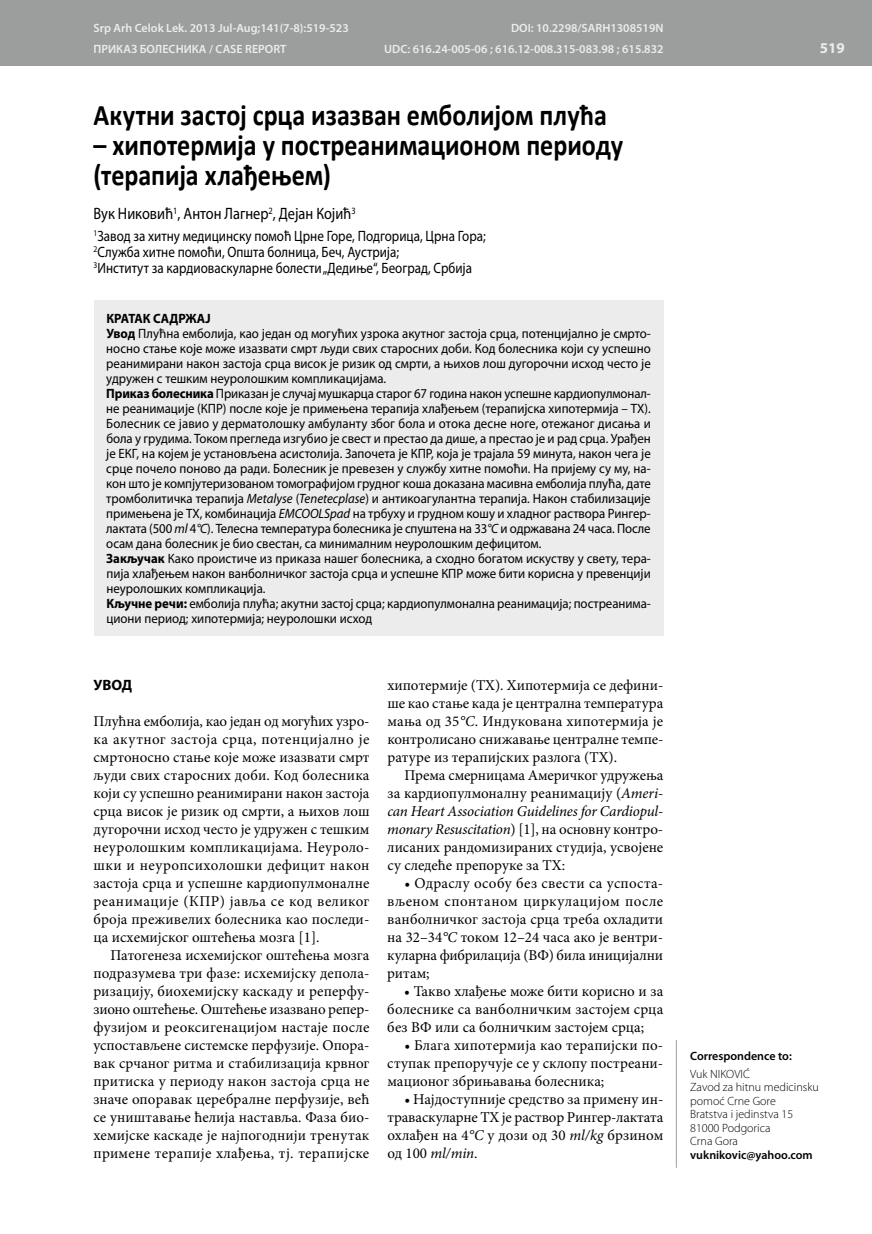
<style>
.page{position:relative;width:872px;height:1234px;background:#fff}
.page>*{position:absolute;margin:0;border:0;box-sizing:border-box;transform-origin:0 0}
.t1{font:700 30px/30px "Calibri";color:#000;scale:.87 1}
.t2{font:16.5px "Myriad Pro";color:#000;scale:.87 1}
.t3{font:15px/18px "Minion Pro";color:#000;text-align:justify}
.t4{font:15px/15.8px "Myriad Pro";color:#000;scale:.87 1}
.t5{font:700 15px "Myriad Pro";color:#000}
.t6{font:700 15px "Myriad Pro";color:#ececed}
.t7{font:13.5px/15px "Myriad Pro";color:#000;scale:.95 1}
.t8{font:600 12px "Myriad Pro";color:#ececed}
.t9{font:300 12px/13.5px "Myriad Pro";color:#000}
.t10{font:600 12px "Myriad Pro";color:#000}
.s1{font-weight:700}
.s2{font-style:italic}
</style>
<div class="page">
<div style="left:0;top:0;width:872px;height:66px;background:#9c9d9d"></div>
<hr style="left:676px;top:1039px;width:1px;height:128px;background:#9c9d9d">
<div style="left:94px;top:300px;width:569px;height:336px;background:#ececed"></div>
<p class="t8" style="left:94px;top:21px;width:257px">Srp Arh Celok Lek. 2013 Jul-Aug;141(7-8):519-523</p>
<p class="t8" style="left:511px;top:21px;width:154px">DOI: 10.2298/SARH1308519N</p>
<p class="t8" style="left:94px;top:43px;width:194px">ПРИКАЗ БОЛЕСНИКА / CASE REPORT</p>
<p class="t8" style="left:384px;top:43px;width:281px">UDC: 616.24-005-06 ; 616.12-008.315-083.98 ; 615.832</p>
<h1 class="t1" style="left:94px;top:98px;width:591px">Акутни застој срца изазван емболијом плућа</h1>
<h1 class="t1" style="left:94px;top:128px;width:610px">– хипотермија у постреанимационом периоду (терапија хлађењем)</h1>
<p class="t2" style="left:94px;top:204px;width:303px">Вук Никовић<sup>1</sup>, Антон Лагнер<sup>2</sup>, Дејан Којић<sup>3</sup></p>
<p class="t4" style="left:94px;top:228px;width:452px"><sup>1</sup>Завод за хитну медицинску помоћ Црне Горе, Подгорица, Црна Гора;<br><sup>2</sup>Служба хитне помоћи, Општа болница, Беч, Аустрија;<br><sup>3</sup>Институт за кардиоваскуларне болести „Дедиње“, Београд, Србија</p>
<p class="t7" style="left:106px;top:311px;width:575px"><span class="s1">КРАТАК САДРЖАЈ<br>Увод</span> Плућна емболија, као један од могућих узрока акутног застоја срца, потенцијално је смрто&shy;носно стање које може изазвати смрт људи свих старосних доби. Код болесника који су успешно реанимирани након застоја срца висок је ризик од смрти, а њихов лош дугорочни исход често је удружен с тешким неуролошким компликацијама.<br><span class="s1">Приказ болесника</span> Приказан је случај мушкарца старог 67 година након успешне кардиопулмонал&shy;не реанимације (КПР) после које је примењена терапија хлађењем (терапијска хипотермија – ТХ).<br>Болесник се јавио у дерматолошку амбуланту због бола и отока десне ноге, отежаног дисања и бола у грудима. Током прегледа изгубио је свест и престао да дише, а престао је и рад срца. Урађен је ЕКГ, на којем је установљена асистолија. Започета је КПР, која је трајала 59 минута, након чега је срце почело поново да ради. Болесник је превезен у службу хитне помоћи. На пријему су му, на&shy;кон што је компјутеризованом томографијом грудног коша доказана масивна емболија плућа, дате тромболитичка терапија <span class="s2">Metalyse</span> (<span class="s2">Tenetecplase</span>) и антикоагулантна терапија. Након стабилизације примењена је ТХ, комбинација <span class="s2">EMCOOLSpad</span> на трбуху и грудном кошу и хладног раствора Рингер&shy;лактата (500 <span class="s2">ml</span> 4<span class="s2">°C</span>). Телесна температура болесника је спуштена на 33<span class="s2">°C</span> и одржавана 24 часа. После осам дана болесник је био свестан, са минималним неуролошким дефицитом.<br><span class="s1">Закључак</span> Како проистиче из приказа нашег болесника, а сходно богатом искуству у свету, тера&shy;пија хлађењем након ванболничког застоја срца и успешне КПР може бити корисна у превенцији неуролошких компликација.<br><span class="s1">Кључне речи:</span> емболија плућа; акутни застој срца; кардиопулмонална реанимација; постреанима&shy;циони период; хипотермија; неуролошки исход</p>
<p class="t5" style="left:94px;top:676px;width:40px">УВОД</p>
<p class="t3" style="left:93px;top:712px;width:278px">Плућна емболија, као један од могућих узро&shy;ка акутног застоја срца, потенцијално је смртоносно стање које може изазвати смрт људи свих старосних доби. Код болесника који су успешно реанимирани након застоја срца висок је ризик од смрти, а њихов лош дугорочни исход често је удружен с тешким неуролошким компликацијама. Неуроло&shy;шки и неуропсихолошки дефицит након застоја срца и успешне кардиопулмоналне реанимације (КПР) јавља се код великог броја преживелих болесника као последи&shy;ца исхемијског оштећења мозга [1].</p>
<p class="t3" style="left:93px;top:946px;width:277px;text-indent:17px">Патогенеза исхемијског оштећења мозга подразумева три фазе: исхемијску депола&shy;ризацију, биохемијску каскаду и реперфу&shy;зионо оштећење. Оштећење изазвано репер&shy;фузијом и реоксигенацијом настаје после успостављене системске перфузије. Опора&shy;вак срчаног ритма и стабилизација крвног притиска у периоду након застоја срца не значе опоравак церебралне перфузије, већ се уништавање ћелија наставља. Фаза био&shy;хемијске каскаде је најпогоднији тренутак примене терапије хлађења, тј. терапијске</p>
<p class="t3" style="left:387px;top:676px;width:277px">хипотермије (ТХ). Хипотермија се дефини&shy;ше као стање када је централна температура мања од 35<span class="s2">°C</span>. Индукована хипотермија је контролисано снижавање централне темпе&shy;ратуре из терапијских разлога (ТХ).</p>
<p class="t3" style="left:387px;top:766px;width:277px;text-indent:17px">Према смерницама Америчког удружења за кардиопулмоналну реанимацију (<span class="s2">Ameri&shy;can Heart Association Guidelines for Cardiopul&shy;monary Resuscitation</span>) [1], на основну контро&shy;лисаних рандомизираних студија, усвојене су следеће препоруке за ТХ:</p>
<p class="t3" style="left:387px;top:874px;width:277px;text-indent:17px">• Одраслу особу без свести са успоста&shy;вљеном спонтаном циркулацијом после ванболничког застоја срца треба охладити на 32–34<span class="s2">°C</span> током 12–24 часа ако је вентри&shy;куларна фибрилација (ВФ) била иницијални ритам;</p>
<p class="t3" style="left:387px;top:982px;width:277px;text-indent:17px">• Такво хлађење може бити корисно и за болеснике са ванболничким застојем срца без ВФ или са болничким застојем срца;</p>
<p class="t3" style="left:387px;top:1036px;width:277px;text-indent:17px">• Блага хипотермија као терапијски по&shy;ступак препоручује се у склопу постреани&shy;мационог збрињавања болесника;</p>
<p class="t3" style="left:387px;top:1090px;width:277px;text-indent:17px">• Најдоступније средство за примену ин&shy;траваскуларне ТХ је раствор Рингер-лактата охлађен на 4<span class="s2">°C</span> у дози од 30 <span class="s2">ml/kg</span> брзином од 100 <span class="s2">ml/min</span>.</p>
<p class="t6" style="left:820px;top:40px;width:26px">519</p>
<p class="t10" style="left:690px;top:1048px;width:103px">Correspondence to:</p>
<p class="t9" style="left:690px;top:1066px;width:130px">Vuk NIKOVIĆ<br>Zavod za hitnu medicinsku pomoć Crne Gore<br>Bratstva i jedinstva 15<br>81000 Podgorica<br>Crna Gora</p>
<p class="t10" style="left:690px;top:1147px;width:124px">vuknikovic@yahoo.com</p>
</div>
